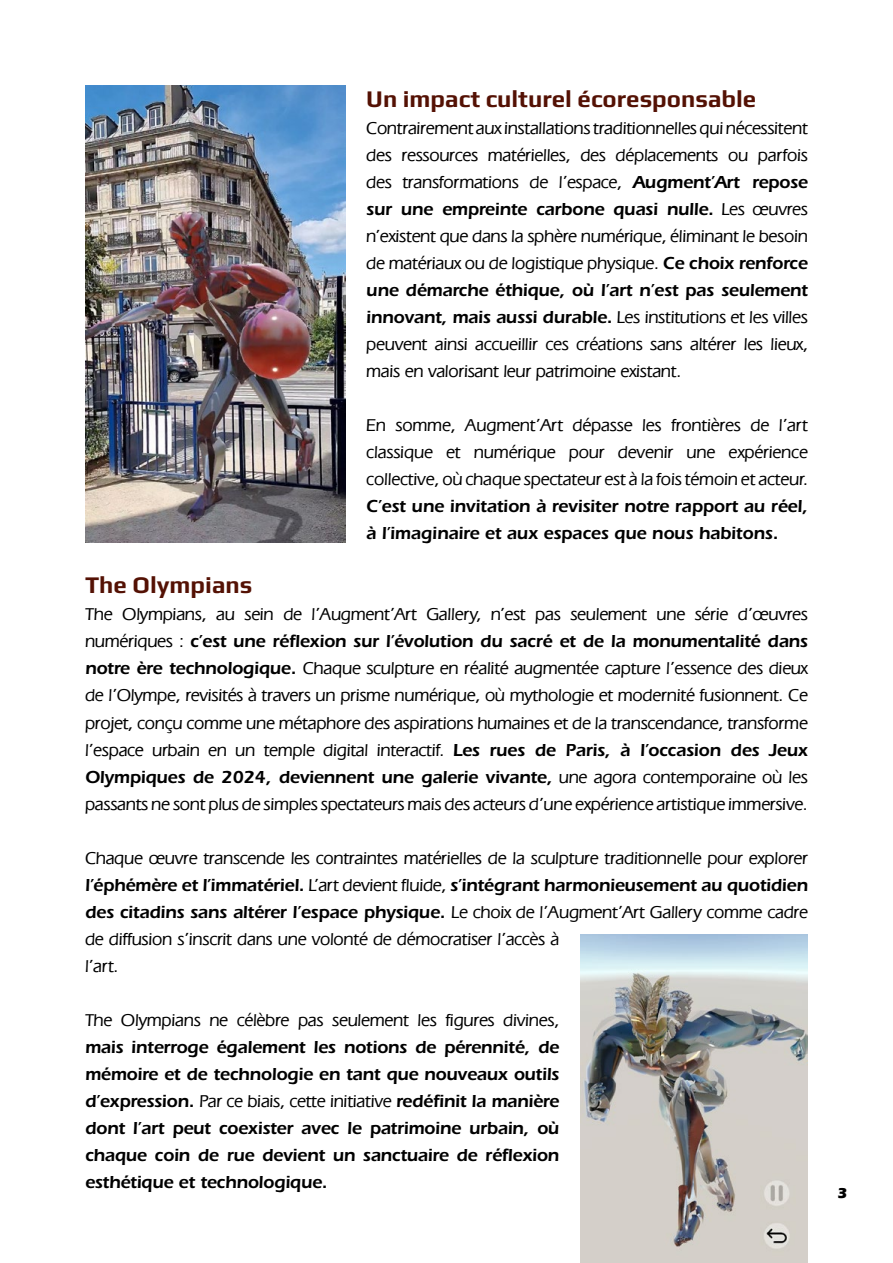
<style>
.page{position:relative;width:893px;height:1263px;background:#fff}
.page>*{position:absolute;margin:0;border:0;box-sizing:border-box;transform-origin:0 0}
.t1{font:700 24px "Play";color:#541104}
.t2{font:500 18px/27px "Eras IT Cby BT";letter-spacing:-.015em;color:#000;text-align:justify}
.t3{font:600 18px/27px "Itc Eras";letter-spacing:-.015em;color:#000}
.t4{font:700 15px "Eras ITC";color:#000}
.s1{font-family:"Itc Eras";font-weight:600}
.s2{font-family:"Eras IT Cby BT";font-weight:500}
</style>
<div class="page">
<img style="left:85px;top:85px;width:260px;height:457px">
<img style="left:580px;top:935px;width:228px;height:328px">
<h1 class="t1" style="left:366px;top:85px;width:392px">Un impact culturel écoresponsable</h1>
<p class="t2" style="left:366px;top:115px;width:443px">Contrairement aux installations traditionnelles qui nécessitent des ressources matérielles, des déplacements ou parfois des transformations de l’espace, <span class="s1">Augment’Art repose</span></p>
<p class="t3" style="left:366px;top:196px;width:443px">sur une empreinte carbone quasi nulle. <span class="s2">Les œuvres</span></p>
<p class="t2" style="left:366px;top:223px;width:443px">n’existent que dans la sphère numérique, éliminant le besoin de matériaux ou de logistique physique. <span class="s1">Ce choix renforce</span></p>
<p class="t3" style="left:366px;top:277px;width:443px">une démarche éthique, où l’art n’est pas seulement innovant, mais aussi durable. <span class="s2">Les institutions et les villes</span></p>
<p class="t2" style="left:366px;top:331px;width:443px">peuvent ainsi accueillir ces créations sans altérer les lieux, mais en valorisant leur patrimoine existant.</p>
<p class="t2" style="left:366px;top:412px;width:443px">En somme, Augment’Art dépasse les frontières de l’art classique et numérique pour devenir une expérience collective, où chaque spectateur est à la fois témoin et acteur.</p>
<p class="t3" style="left:366px;top:493px;width:443px">C’est une invitation à revisiter notre rapport au réel, à l’imaginaire et aux espaces que nous habitons.</p>
<h1 class="t1" style="left:85px;top:571px;width:169px">The Olympians</h1>
<p class="t2" style="left:85px;top:601px;width:724px">The Olympians, au sein de l’Augment’Art Gallery, n’est pas seulement une série d’œuvres</p>
<p class="t3" style="left:85px;top:628px;width:724px"><span class="s2">numériques :</span> c’est une réflexion sur l’évolution du sacré et de la monumentalité dans</p>
<p class="t2" style="left:85px;top:655px;width:724px"><span class="s1">notre ère technologique.</span> Chaque sculpture en réalité augmentée capture l’essence des dieux de l’Olympe, revisités à travers un prisme numérique, où mythologie et modernité fusionnent. Ce projet, conçu comme une métaphore des aspirations humaines et de la transcendance, transforme l’espace urbain en un temple digital interactif. <span class="s1">Les rues de Paris, à l’occasion des Jeux</span></p>
<p class="t3" style="left:85px;top:763px;width:724px">Olympiques de 2024, deviennent une galerie vivante, <span class="s2">une agora contemporaine où les</span></p>
<p class="t2" style="left:85px;top:790px;width:724px">passants ne sont plus de simples spectateurs mais des acteurs d’une expérience artistique immersive.</p>
<p class="t2" style="left:85px;top:844px;width:724px">Chaque œuvre transcende les contraintes matérielles de la sculpture traditionnelle pour explorer</p>
<p class="t3" style="left:85px;top:871px;width:724px">l’éphémère et l’immatériel. <span class="s2">L’art devient fluide,</span> s’intégrant harmonieusement au quotidien des citadins sans altérer l’espace physique. <span class="s2">Le choix de l’Augment’Art Gallery comme cadre</span></p>
<p class="t2" style="left:85px;top:925px;width:476px">de diffusion s’inscrit dans une volonté de démocratiser l’accès à l’art.</p>
<p class="t2" style="left:85px;top:1006px;width:476px">The Olympians ne célèbre pas seulement les figures divines,</p>
<p class="t3" style="left:85px;top:1033px;width:476px;text-align:justify">mais interroge également les notions de pérennité, de mémoire et de technologie en tant que nouveaux outils d’expression. <span class="s2">Par ce biais, cette initiative</span> redéfinit la manière dont l’art peut coexister avec le patrimoine urbain, où chaque coin de rue devient un sanctuaire de réflexion esthétique et technologique.</p>
<p class="t4" style="left:837px;top:1184px;width:11px">3</p>
</div>
